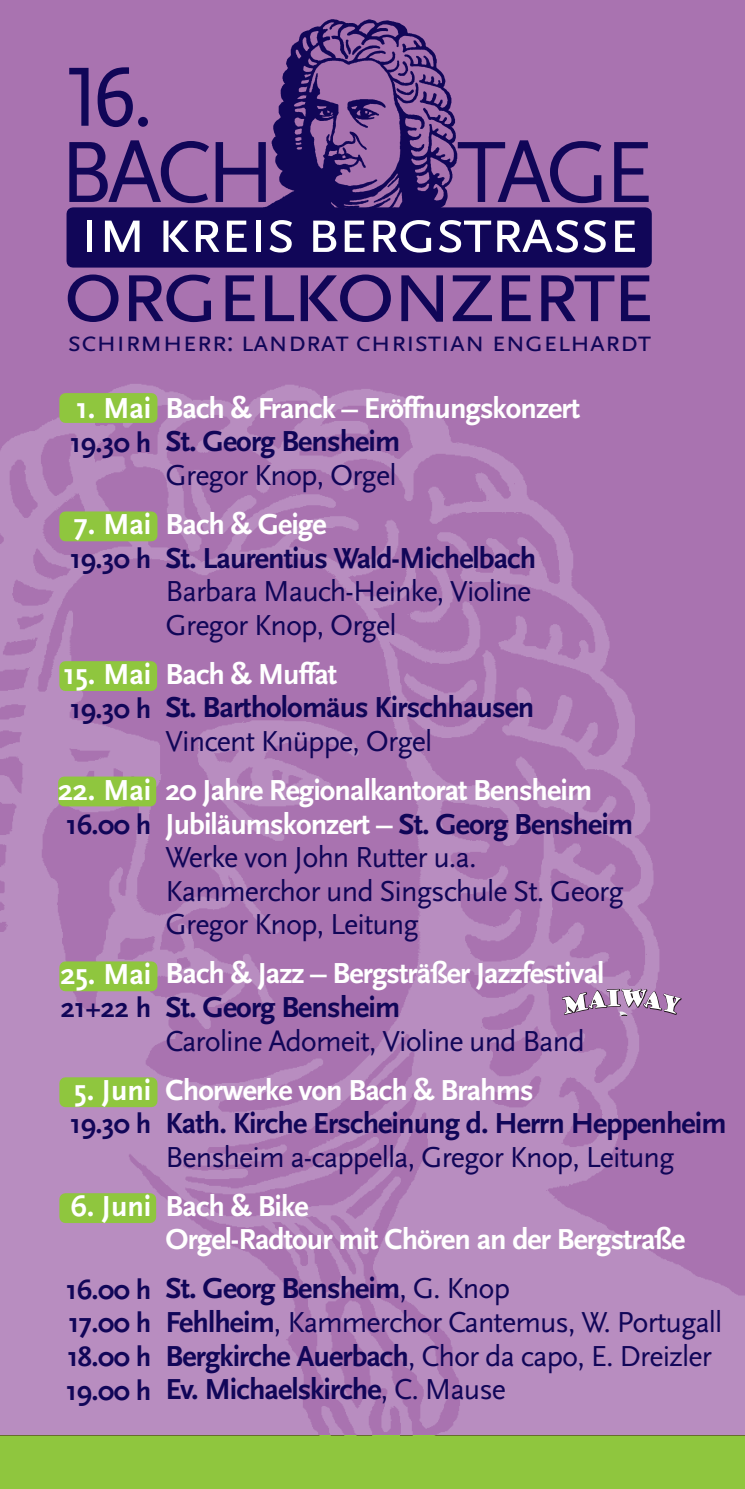
<style>
.page{position:relative;width:745px;height:1489px;background:#fff}
.page>*{position:absolute;margin:0;border:0;box-sizing:border-box;transform-origin:0 0}
.t1{font:95.75px "Scala Sans Caps";letter-spacing:-.065em;color:#110658}
.t2{font:90.75px "Scala Sans Caps";letter-spacing:-.06em;color:#110658}
.t3{font:87.75px "Scala Sans Caps";color:#110658}
.t4{font:65.5px "Scala Sans Caps";letter-spacing:-.04em;color:#fff}
.t5{font:30.25px/33.5px "Scala Sans";letter-spacing:-.03em;color:#110658}
.t6{font:700 30.25px/33.5px "Scala Sans";letter-spacing:-.03em;color:#fff}
.t7{font:700 30.25px "Scala Sans";letter-spacing:-.03em;color:#110658}
.t8{font:30px "Scala Sans Caps";letter-spacing:-.015em;color:#110658}
.t9{font:700 28.5px/33.5px "Scala Sans";letter-spacing:-.02em;color:#110658;text-align:justify}
.s1{font-weight:700;color:#fff}
.s2{font-weight:700}
</style>
<div class="page">
<div style="left:0;top:0;width:744px;height:1434px;background:#a973b0"></div>
<img style="left:0;top:384px;width:744px;height:1050px">
<div style="left:66px;top:207px;width:585px;height:60px;background:#110658"></div>
<img style="left:263px;top:19px;width:218px;height:202px">
<div style="left:59px;top:961px;width:98px;height:30px;background:#8fc63e"></div>
<div style="left:58px;top:776px;width:98px;height:30px;background:#8fc63e"></div>
<div style="left:59px;top:661px;width:98px;height:30px;background:#8fc63e"></div>
<div style="left:59px;top:511px;width:98px;height:30px;background:#8fc63e"></div>
<div style="left:59px;top:393px;width:98px;height:30px;background:#8fc63e"></div>
<svg style="left:561px;top:988px;width:120px;height:28px"></svg>
<div style="left:59px;top:1193px;width:97px;height:29px;background:#8fc63e"></div>
<div style="left:59px;top:1077px;width:98px;height:30px;background:#8fc63e"></div>
<div style="left:0;top:1434px;width:744px;height:54px;background:#8fc63e"></div>
<h3 class="t3" style="left:62px;top:50px;width:94px">16 .</h3>
<h2 class="t2" style="left:59px;top:123px;width:217px">BACH</h2>
<h2 class="t2" style="left:456px;top:123px;width:197px">TAGE</h2>
<h3 class="t4" style="left:79px;top:195px;width:560px">im kreis bergstrasse</h3>
<h1 class="t1" style="left:62px;top:238px;width:594px">orgelkonzerte</h1>
<p class="t8" style="left:67px;top:324px;width:584px">schirmherr: landrat christian engelhardt</p>
<p class="t6" style="left:76px;top:392px;width:77px">1. Mai</p>
<p class="t9" style="left:70px;top:426px;width:83px">19.30 h</p>
<p class="t6" style="left:74px;top:508px;width:79px">7. Mai</p>
<p class="t9" style="left:70px;top:542px;width:83px">19.30 h</p>
<p class="t6" style="left:64px;top:658px;width:89px">15. Mai</p>
<p class="t9" style="left:70px;top:692px;width:83px">19.30 h</p>
<p class="t6" style="left:58px;top:774px;width:95px">22. Mai</p>
<p class="t9" style="left:66px;top:808px;width:87px">16.00 h</p>
<p class="t6" style="left:60px;top:957px;width:92px">25. Mai</p>
<p class="t9" style="left:61px;top:991px;width:92px">21+22 h</p>
<p class="t6" style="left:74px;top:1074px;width:79px">5. Juni</p>
<p class="t9" style="left:70px;top:1108px;width:83px">19.30 h</p>
<p class="t6" style="left:70px;top:1190px;width:82px">6. Juni</p>
<p class="t9" style="left:66px;top:1273px;width:87px">16.00 h 17.00 h 18.00 h 19.00 h</p>
<p class="t6" style="left:165px;top:392px;width:416px">Bach &amp; Franck – Eröffnungskonzert</p>
<p class="t7" style="left:165px;top:425px;width:236px">St. Georg Bensheim</p>
<p class="t5" style="left:165px;top:459px;width:232px">Gregor Knop, Orgel</p>
<p class="t6" style="left:165px;top:508px;width:162px">Bach &amp; Geige</p>
<p class="t7" style="left:165px;top:541px;width:372px">St. Laurentius Wald-Michelbach</p>
<p class="t5" style="left:165px;top:575px;width:367px">Barbara Mauch-Heinke, Violine<br>Gregor Knop, Orgel</p>
<p class="t6" style="left:165px;top:658px;width:173px">Bach &amp; Muffat</p>
<p class="t7" style="left:165px;top:691px;width:370px">St. Bartholomäus Kirschhausen</p>
<p class="t5" style="left:165px;top:725px;width:268px">Vincent Knüppe, Orgel</p>
<p class="t5" style="left:165px;top:774px;width:469px"><span class="s1">20 Jahre Regionalkantorat Bensheim<br>Jubiläumskonzert –</span> <span class="s2">St. Georg Bensheim<br></span>Werke von John Rutter u.a.<br>Kammerchor und Singschule St. Georg<br>Gregor Knop, Leitung</p>
<p class="t6" style="left:165px;top:957px;width:440px">Bach &amp; Jazz – Bergsträßer Jazzfestival</p>
<p class="t7" style="left:165px;top:990px;width:236px">St. Georg Bensheim</p>
<p class="t5" style="left:165px;top:1024px;width:420px">Caroline Adomeit, Violine und Band</p>
<p class="t6" style="left:165px;top:1073px;width:369px">Chorwerke von Bach &amp; Brahms</p>
<p class="t7" style="left:165px;top:1106px;width:562px">Kath. Kirche Erscheinung d. Herrn Heppenheim</p>
<p class="t5" style="left:165px;top:1140px;width:510px">Bensheim a-cappella, Gregor Knop, Leitung</p>
<p class="t6" style="left:165px;top:1189px;width:520px">Bach &amp; Bike<br>Orgel-Radtour mit Chören an der Bergstraße</p>
<p class="t5" style="left:165px;top:1272px;width:558px"><span class="s2">St. Georg Bensheim</span>, G. Knop<br><span class="s2">Fehlheim</span>, Kammerchor Cantemus, W. Portugall <span class="s2">Bergkirche Auerbach</span>, Chor da capo, E. Dreizler <span class="s2">Ev. Michaelskirche</span>, C. Mause</p>
</div>
